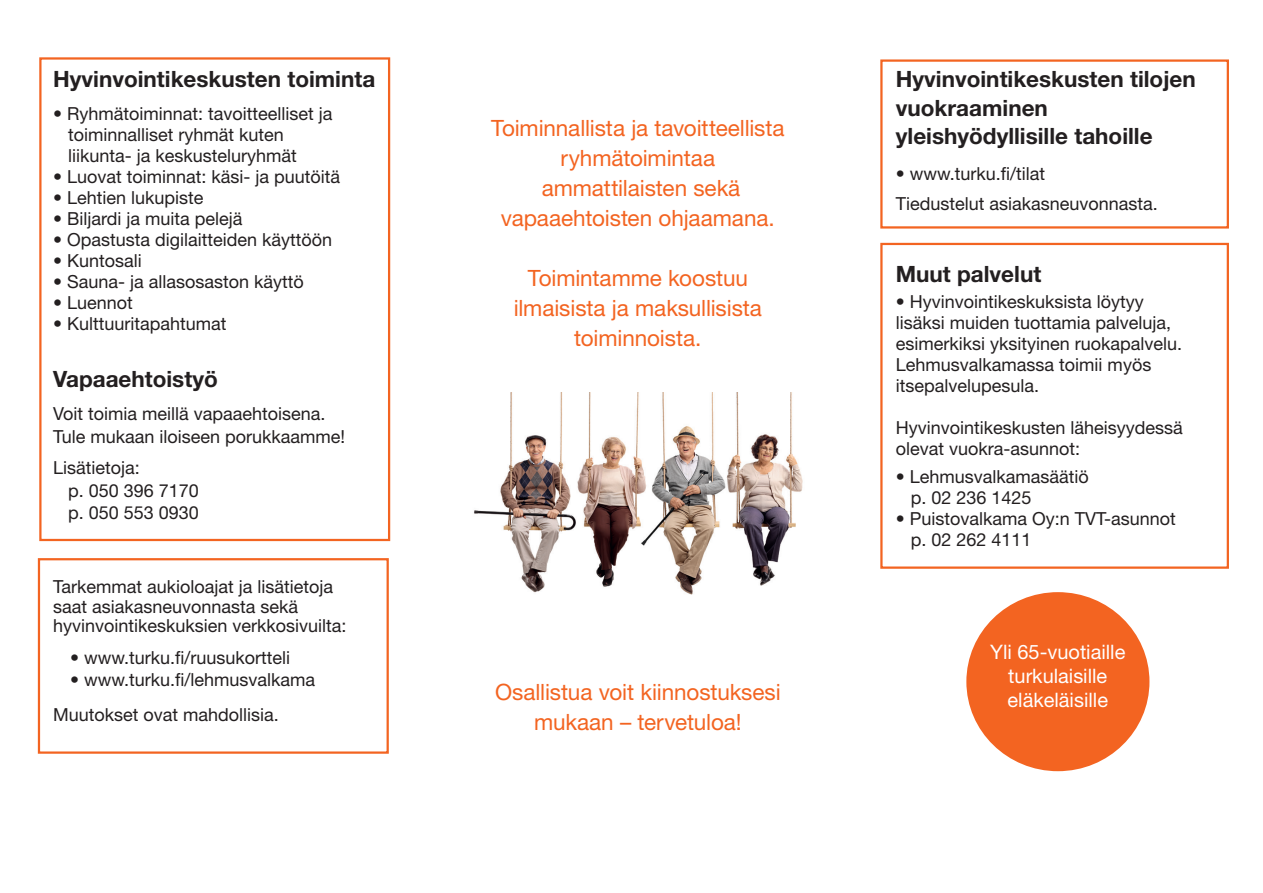
<style>
.page{position:relative;width:1263px;height:893px;background:#fff}
.page>*{position:absolute;margin:0;border:0;box-sizing:border-box;transform-origin:0 0}
.t1{font:22.5px/30px "Helvetica Neue LT Std";letter-spacing:-.005em;color:#f36421;text-align:center}
.t2{font:700 22.5px/28.5px "Helvetica Neue LT Std";color:#231f20}
.t3{font:19.95px/24.2px "Helvetica Neue LT Std";color:#fff;text-align:center}
.t4{font:18px/21px "Helvetica Neue LT Std";color:#231f20}
</style>
<div class="page">
<div style="left:880px;top:59px;width:349px;height:170px;border:2px solid #f36421"></div>
<div style="left:966px;top:592px;width:183px;height:179px;background:#f36421;border-radius:50%"></div>
<div style="left:39px;top:57px;width:351px;height:484px;border:2px solid #f36421"></div>
<img style="left:474px;top:392px;width:329px;height:203px">
<div style="left:38px;top:558px;width:351px;height:196px;border:2px solid #f36421"></div>
<div style="left:880px;top:243px;width:349px;height:326px;border:2px solid #f36421"></div>
<p class="t2" style="left:53px;top:65px;width:324px">Hyvinvointikeskusten toiminta</p>
<p class="t4" style="left:68px;top:103px;width:266px;text-indent:-15px">• Ryhmätoiminnat: tavoitteelliset ja toiminnalliset ryhmät kuten liikunta- ja keskusteluryhmät</p>
<p class="t4" style="left:53px;top:166px;width:289px">• Luovat toiminnat: käsi- ja puutöitä</p>
<p class="t4" style="left:53px;top:187px;width:152px">• Lehtien lukupiste</p>
<p class="t4" style="left:53px;top:208px;width:191px">• Biljardi ja muita pelejä</p>
<p class="t4" style="left:53px;top:229px;width:281px">• Opastusta digilaitteiden käyttöön</p>
<p class="t4" style="left:53px;top:250px;width:90px">• Kuntosali</p>
<p class="t4" style="left:53px;top:271px;width:252px">• Sauna- ja allasosaston käyttö</p>
<p class="t4" style="left:53px;top:292px;width:81px">• Luennot</p>
<p class="t4" style="left:53px;top:313px;width:175px">• Kulttuuritapahtumat</p>
<p class="t2" style="left:53px;top:365px;width:166px">Vapaaehtoistyö</p>
<p class="t4" style="left:53px;top:403px;width:294px;line-height:22.5px">Voit toimia meillä vapaaehtoisena.<br>Tule mukaan iloiseen porukkaamme!</p>
<p class="t4" style="left:68px;top:457px;width:132px;line-height:22.5px;text-indent:-15px">Lisätietoja:<br>p. 050 396 7170 p. 050 553 0930</p>
<p class="t4" style="left:53px;top:577px;width:295px;line-height:19.5px">Tarkemmat aukioloajat ja lisätietoja saat asiakasneuvonnasta sekä hyvinvointikeskuksien verkkosivuilta:</p>
<p class="t4" style="left:70px;top:646px;width:221px">• www.turku.fi/ruusukortteli</p>
<p class="t4" style="left:53px;top:662px;width:264px;line-height:34.5px;text-indent:17px">• www.turku.fi/lehmusvalkama<br>Muutokset ovat mahdollisia.</p>
<p class="t1" style="left:491px;top:113px;width:295px">Toiminnallista ja tavoitteellista ryhmätoimintaa ammattilaisten sekä vapaaehtoisten ohjaamana.</p>
<p class="t1" style="left:514px;top:263px;width:250px">Toimintamme koostuu ilmaisista ja maksullisista toiminnoista.</p>
<p class="t1" style="left:495px;top:677px;width:287px">Osallistua voit kiinnostuksesi mukaan – tervetuloa!</p>
<p class="t2" style="left:896px;top:65px;width:301px">Hyvinvointikeskusten tilojen vuokraaminen yleishyödyllisille tahoille</p>
<p class="t4" style="left:896px;top:159px;width:264px;line-height:30px">• www.turku.fi/tilat<br>Tiedustelut asiakasneuvonnasta.</p>
<p class="t2" style="left:896px;top:260px;width:147px">Muut palvelut</p>
<p class="t4" style="left:896px;top:291px;width:288px">• Hyvinvointikeskuksista löytyy lisäksi muiden tuottamia palveluja, esimerkiksi yksityinen ruokapalvelu.<br>Lehmusvalkamassa toimii myös itsepalvelupesula.</p>
<p class="t4" style="left:896px;top:417px;width:289px">Hyvinvointikeskusten läheisyydessä olevat vuokra-asunnot:</p>
<p class="t4" style="left:911px;top:466px;width:180px;text-indent:-15px">• Lehmusvalkamasäätiö p. 02 236 1425</p>
<p class="t4" style="left:911px;top:508px;width:267px;text-indent:-15px">• Puistovalkama Oy:n TVT-asunnot p. 02 262 4111</p>
<p class="t3" style="left:990px;top:640px;width:137px">Yli 65-vuotiaille turkulaisille eläkeläisille</p>
</div>
